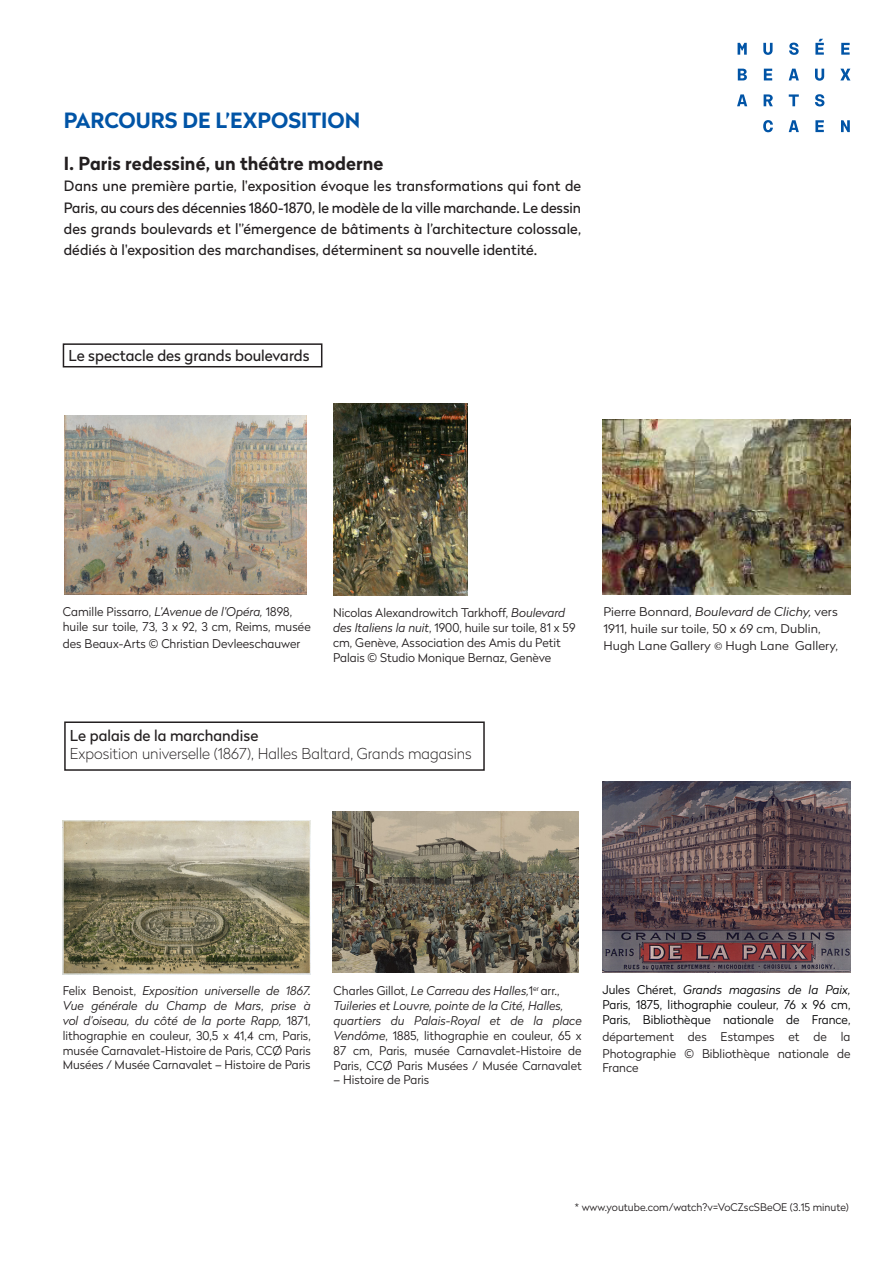
<style>
.page{position:relative;width:893px;height:1263px;background:#fff}
.page>*{position:absolute;margin:0;border:0;box-sizing:border-box;transform-origin:0 0}
.Titre__couleur{font:700 21px "Radikal";color:#0154a6}
.Texte{font:700 18px "Radikal";letter-spacing:.005em;color:#231f20}
.t1{font:100 15px "Radikal";color:#231f20}
.t2{font:15px "Radikal";color:#231f20}
.Texte-2{font:14.25px/21.3px "Radikal";letter-spacing:.005em;color:#231f20;text-align:justify}
.Légende{font:300 12px/15px "Radikal";color:#231f20}
.Légende-2{font:300 12px/15px "Radikal";color:#000002;text-align:justify}
.Légende-3{font:300 12px/17px "Radikal";color:#231f20;scale:1.07 1}
.Légende-4{font:italic 300 12px "Radikal";color:#231f20}
.Légende_titre{font:300 12px "Radikal";letter-spacing:.005em;color:#231f20}
.t3{font:300 10.5px "Radikal";color:#231f20}
.s1{font-style:italic}
.s2{font-family:"Minion Pro";font-weight:400}
</style>
<div class="page">
<svg style="left:763px;top:120px;width:87px;height:12px"></svg>
<svg style="left:737px;top:94px;width:87px;height:12px"></svg>
<svg style="left:738px;top:69px;width:112px;height:12px"></svg>
<svg style="left:738px;top:39px;width:112px;height:16px"></svg>
<img style="left:64px;top:416px;width:243px;height:179px">
<img style="left:602px;top:420px;width:248px;height:175px">
<img style="left:334px;top:404px;width:134px;height:191px">
<div style="left:63px;top:343px;width:259px;height:24px;border:2px solid #231f20"></div>
<div style="left:64px;top:721px;width:421px;height:50px;border:2px solid #231f20"></div>
<img style="left:333px;top:812px;width:245px;height:160px">
<img style="left:603px;top:781px;width:248px;height:192px">
<img style="left:63px;top:820px;width:248px;height:154px">
<p class="Titre__couleur" style="left:64px;top:105px;width:298px">PARCOURS DE L’EXPOSITION</p>
<p class="Texte" style="left:64px;top:151px;width:321px">I. Paris redessiné, un théâtre moderne</p>
<p class="Texte-2" style="left:64px;top:175px;width:519px">Dans une première partie, l'exposition évoque les transformations qui font de Paris, au cours des décennies 1860-1870, le modèle de la ville marchande. Le dessin des grands boulevards et l'’émergence de bâtiments à l’architecture colossale, dédiés à l'exposition des marchandises, déterminent sa nouvelle identité.</p>
<p class="t2" style="left:68px;top:344px;width:243px">Le spectacle des grands boulevards</p>
<p class="Légende_titre" style="left:63px;top:603px;width:231px">Camille Pissarro, <span class="s1">L'Avenue de l'Opéra,</span> 1898,</p>
<p class="Légende" style="left:63px;top:617px;width:250px;line-height:17px">huile sur toile, 73, 3 x 92, 3 cm, Reims, musée des Beaux-Arts © Christian Devleeschauwer</p>
<p class="Légende" style="left:333px;top:604px;width:244px">Nicolas Alexandrowitch Tarkhoff, <span class="s1">Boulevard des Italiens la nuit</span>, 1900, huile sur toile, 81 x 59 cm, Genève, Association des Amis du Petit Palais © Studio Monique Bernaz, Genève</p>
<p class="t2" style="left:70px;top:725px;width:190px">Le palais de la marchandise</p>
<p class="t1" style="left:70px;top:743px;width:403px">Exposition universelle (1867), Halles Baltard, Grands magasins</p>
<p class="Légende-3" style="left:603px;top:602px;width:221px">Pierre Bonnard, <span class="s1">Boulevard de Clichy,</span> vers<br>1911, huile sur toile, 50 x 69 cm, Dublin,<br>Hugh Lane Gallery <span class="s2">©</span> Hugh Lane Gallery,</p>
<p class="Légende" style="left:63px;top:982px;width:250px;text-align:justify">Felix Benoist, <span class="s1">Exposition universelle de 1867.<br>Vue générale du Champ de Mars</span>, <span class="s1">prise à vol d’oiseau, du côté de la porte Rapp,</span> 1871, lithographie en couleur, 30,5 x 41,4 cm, Paris, musée Carnavalet-Histoire de Paris, CCØ Paris Musées / Musée Carnavalet – Histoire de Paris</p>
<p class="Légende" style="left:334px;top:982px;width:228px">Charles Gillot, <span class="s1">Le Carreau des Halles,</span>1<sup>er</sup> arr.,</p>
<p class="Légende-4" style="left:334px;top:997px;width:231px">Tuileries et Louvre, pointe de la Cité, Halles,</p>
<p class="Légende" style="left:334px;top:1012px;width:250px;text-align:justify"><span class="s1">quartiers du Palais-Royal et de la place Vendôme</span>, 1885, lithographie en couleur, 65 x 87 cm, Paris, musée Carnavalet-Histoire de Paris, CCØ Paris Musées / Musée Carnavalet</p>
<p class="Légende" style="left:334px;top:1072px;width:97px">– Histoire de Paris</p>
<p class="Légende-2" style="left:602px;top:981px;width:250px">Jules Chéret, <span class="s1">Grands magasins de la Paix, </span>Paris, 1875, lithographie couleur, 76 x 96 cm, Paris, Bibliothèque nationale de France,</p>
<p class="Légende" style="left:602px;top:1027px;width:250px;line-height:17px">département des Estampes et de la<br>Photographie © Bibliothèque nationale de</p>
<p class="Légende" style="left:602px;top:1060px;width:38px">France</p>
<p class="t3" style="left:575px;top:1200px;width:275px">* www.youtube.com/watch?v=VoCZscSBeOE (3.15 minute)</p>
</div>
